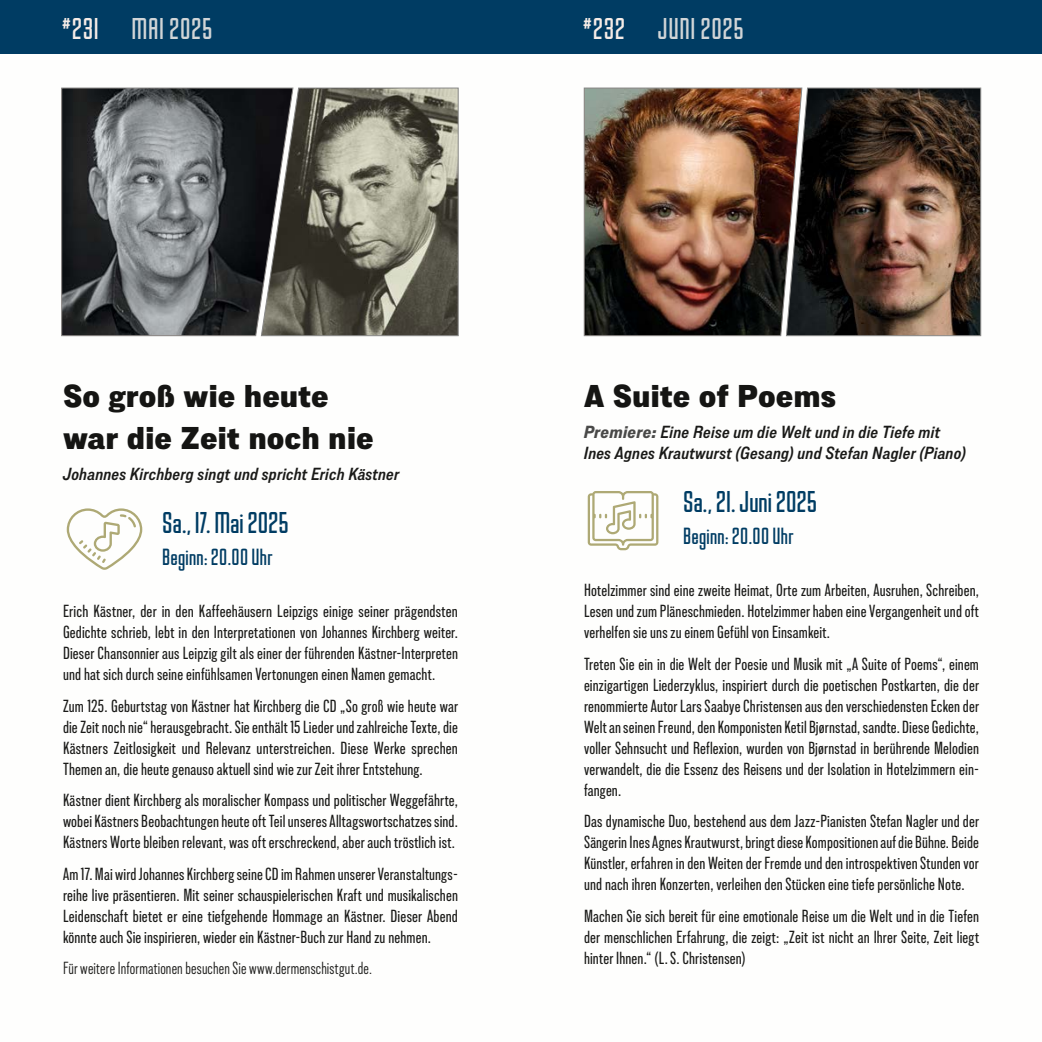
<style>
.page{position:relative;width:1042px;height:1042px;background:#fff}
.page>*{position:absolute;margin:0;border:0;box-sizing:border-box;transform-origin:0 0}
.t1{font:900 31.5px/42px "Lorimer No 2";color:#151513}
.t2{font:700 31.5px "Baucher Got URW Ext";color:#003c63}
.t3{font:700 31.5px "Baucher Got URW Ext";letter-spacing:.02em;color:#d1d5d7}
.t4{font:700 24.5px "Baucher Got URW Ext";letter-spacing:.01em;color:#003c63}
.t5{font:500 condensed 17.5px/21px "Lorimer No 2";letter-spacing:.01em;color:#1a1a18;text-align:justify}
.t6{font:italic 600 17.5px/21px "Lorimer No 2";letter-spacing:.01em;color:#1a1a18}
.t7{font:300 condensed 17.5px "Lorimer No 2";letter-spacing:.01em;color:#1a1a18}
.s1{color:#f5ece7}
.s2{font-weight:700;color:#494948}
</style>
<div class="page">
<div style="left:0;top:0;width:1042px;height:53px;background:#003c63"></div>
<svg style="left:293px;top:88px;width:166px;height:248px;background:#747364"></svg>
<svg style="left:61px;top:88px;width:232px;height:248px;background:#555859"></svg>
<svg style="left:802px;top:88px;width:179px;height:248px;background:#4d3b30"></svg>
<img style="left:584px;top:88px;width:218px;height:248px">
<svg style="left:67px;top:508px;width:75px;height:62px"></svg>
<svg style="left:588px;top:491px;width:70px;height:59px"></svg>
<h1 class="t3" style="left:62px;top:12px;width:152px"><span class="s1">#231</span> MAI 2025</h1>
<h1 class="t3" style="left:583px;top:12px;width:162px"><span class="s1">#232</span> JUNI 2025</h1>
<h1 class="t1" style="left:63px;top:375px;width:312px">So groß wie heute war die Zeit noch nie</h1>
<p class="t6" style="left:63px;top:463px;width:338px">Johannes Kirchberg singt und spricht Erich Kästner</p>
<h1 class="t2" style="left:162px;top:506px;width:128px">Sa., 17. Mai 2025</h1>
<h2 class="t4" style="left:162px;top:543px;width:112px">Beginn: 20.00 Uhr</h2>
<p class="t5" style="left:63px;top:600px;width:396px">Erich Kästner, der in den Kaffeehäusern Leipzigs einige seiner prägendsten Gedichte schrieb, lebt in den Interpretationen von Johannes Kirchberg weiter.<br>Dieser Chansonnier aus Leipzig gilt als einer der führenden Kästner-Interpreten und hat sich durch seine einfühlsamen Vertonungen einen Namen gemacht.</p>
<p class="t5" style="left:63px;top:695px;width:396px">Zum 125. Geburtstag von Kästner hat Kirchberg die CD „So groß wie heute war die Zeit noch nie“ herausgebracht. Sie enthält 15 Lieder und zahlreiche Texte, die Kästners Zeitlosigkeit und Relevanz unterstreichen. Diese Werke sprechen Themen an, die heute genauso aktuell sind wie zur Zeit ihrer Entstehung.</p>
<p class="t5" style="left:63px;top:789px;width:396px">Kästner dient Kirchberg als moralischer Kompass und politischer Weggefährte, wobei Kästners Beobachtungen heute oft Teil unseres Alltagswortschatzes sind.<br>Kästners Worte bleiben relevant, was oft erschreckend, aber auch tröstlich ist.</p>
<p class="t5" style="left:63px;top:863px;width:396px">Am 17. Mai wird Johannes Kirchberg seine CD im Rahmen unserer Veranstaltungs&shy;reihe live präsentieren. Mit seiner schauspielerischen Kraft und musikalischen Leidenschaft bietet er eine tiefgehende Hommage an Kästner. Dieser Abend könnte auch Sie inspirieren, wieder ein Kästner-Buch zur Hand zu nehmen.</p>
<p class="t7" style="left:63px;top:958px;width:310px">Für weitere Informationen besuchen Sie www.dermenschistgut.de.</p>
<h1 class="t1" style="left:584px;top:375px;width:254px">A Suite of Poems</h1>
<p class="t6" style="left:584px;top:421px;width:384px"><span class="s2">Premiere:</span> Eine Reise um die Welt und in die Tiefe mit<br>Ines Agnes Krautwurst (Gesang) und Stefan Nagler (Piano)</p>
<h1 class="t2" style="left:683px;top:485px;width:135px">Sa., 21. Juni 2025</h1>
<h2 class="t4" style="left:683px;top:522px;width:112px">Beginn: 20.00 Uhr</h2>
<p class="t5" style="left:584px;top:579px;width:396px">Hotelzimmer sind eine zweite Heimat, Orte zum Arbeiten, Ausruhen, Schreiben, Lesen und zum Pläneschmieden. Hotelzimmer haben eine Vergangenheit und oft verhelfen sie uns zu einem Gefühl von Einsamkeit.</p>
<p class="t5" style="left:584px;top:653px;width:396px">Treten Sie ein in die Welt der Poesie und Musik mit „A Suite of Poems“, einem einzigartigen Liederzyklus, inspiriert durch die poetischen Postkarten, die der renommierte Autor Lars Saabye Christensen aus den verschiedensten Ecken der Welt an seinen Freund, den Komponisten Ketil Bjørnstad, sandte. Diese Gedichte, voller Sehnsucht und Reflexion, wurden von Bjørnstad in berührende Melodien verwandelt, die die Essenz des Reisens und der Isolation in Hotelzimmern ein&shy;fangen.</p>
<p class="t5" style="left:584px;top:810px;width:396px">Das dynamische Duo, bestehend aus dem Jazz-Pianisten Stefan Nagler und der Sängerin Ines Agnes Krautwurst, bringt diese Kompositionen auf die Bühne. Beide Künstler, erfahren in den Weiten der Fremde und den introspektiven Stunden vor und nach ihren Konzerten, verleihen den Stücken eine tiefe persönliche Note.</p>
<p class="t5" style="left:584px;top:905px;width:396px">Machen Sie sich bereit für eine emotionale Reise um die Welt und in die Tiefen der menschlichen Erfahrung, die zeigt: „Zeit ist nicht an Ihrer Seite, Zeit liegt hinter Ihnen.“ (L. S. Christensen)</p>
</div>
